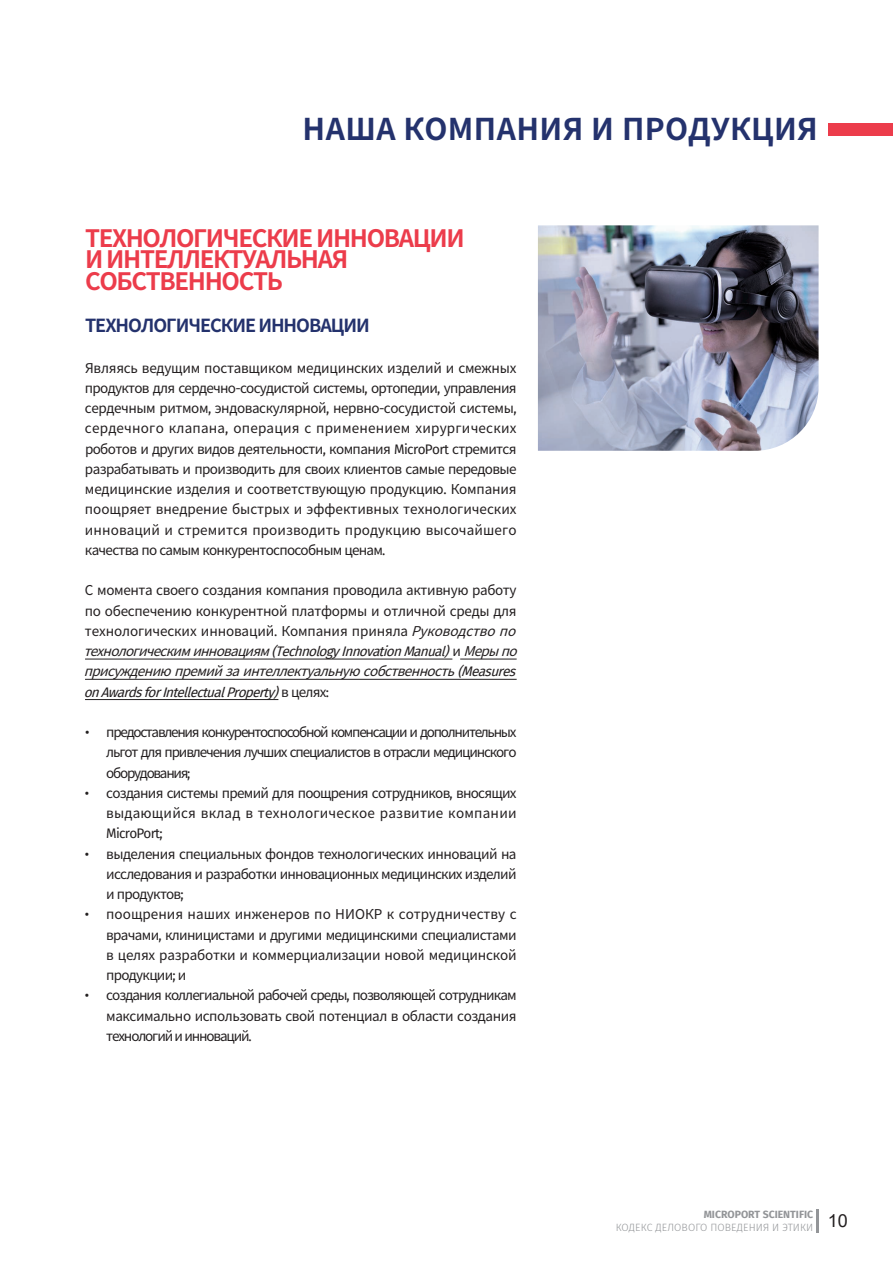
<style>
.page{position:relative;width:893px;height:1263px;background:#fff}
.page>*{position:absolute;margin:0;border:0;box-sizing:border-box;transform-origin:0 0}
.t1{font:700 30px "Noto Sans CJ Ktc";letter-spacing:.015em;color:#24326d}
.t2{font:700 24px/21.8px "Noto Sans CJ Ktc";letter-spacing:-.055em;color:#ec3c4b}
.t3{font:700 18px "Noto Sans CJ Ktc";letter-spacing:-.055em;color:#24326d}
.t4{font:13.5px/20.2px "Noto Sans CJ Ktc";letter-spacing:-.03em;color:#231f20;text-align:justify}
.t5{font:13.5px/20.2px "Noto Sans CJ Ktc";letter-spacing:-.055em;color:#231f20;text-align:right}
.t6{font:italic 13.5px "Fira Sans";color:#231f20}
.t7{font:13.5px "Fira Sans";letter-spacing:-.055em;color:#231f20}
.t8{font:300 10.5px/12.8px "Fira Sans";letter-spacing:.01em;color:#939598}
.s1{font-family:"Fira Sans"}
.s2{font-style:italic}
.s3{font-family:"Fira Sans";font-style:italic}
.s4{font-family:"Noto Sans CJ Ktc";font-style:normal}
.s5{font-style:normal}
.s6{font-weight:700}
</style>
<div class="page">
<div style="left:828px;top:124px;width:65px;height:12px;background:#ec3c4b"></div>
<hr style="left:816px;top:1209px;width:3px;height:23px;background:#939598">
<hr style="left:85px;top:659px;width:367px;height:1px;background:#231f20">
<hr style="left:460px;top:659px;width:57px;height:1px;background:#231f20">
<hr style="left:85px;top:679px;width:432px;height:1px;background:#231f20">
<hr style="left:85px;top:699px;width:193px;height:1px;background:#231f20">
<img style="left:538px;top:225px;width:281px;height:226px">
<h1 class="t1" style="left:303px;top:112px;width:517px">НАША КОМПАНИЯ И ПРОДУКЦИЯ</h1>
<h2 class="t2" style="left:85px;top:227px;width:381px">ТЕХНОЛОГИЧЕСКИЕ ИННОВАЦИИ<br>И ИНТЕЛЛЕКТУАЛЬНАЯ<br>СОБСТВЕННОСТЬ</h2>
<h3 class="t3" style="left:85px;top:315px;width:286px">ТЕХНОЛОГИЧЕСКИЕ ИННОВАЦИИ</h3>
<p class="t4" style="left:85px;top:358px;width:433px">Являясь ведущим поставщиком медицинских изделий и смежных продуктов для сердечно<span class="s1">-</span>сосудистой системы<span class="s1">,</span> ортопедии<span class="s1">,</span> управления сердечным ритмом<span class="s1">,</span> эндоваскулярной<span class="s1">,</span> нервно<span class="s1">-</span>сосудистой системы<span class="s1">, </span>сердечного клапана<span class="s1">,</span> операция с применением хирургических роботов и других видов деятельности<span class="s1">,</span> компания <span class="s1">MicroPort</span> стремится разрабатывать и производить для своих клиентов самые передовые медицинские изделия и соответствующую продукцию<span class="s1">.</span> Компания поощряет внедрение быстрых и эффективных технологических инноваций и стремится производить продукцию высочайшего качества по самым конкурентоспособным ценам<span class="s1">.</span></p>
<p class="t4" style="left:84px;top:580px;width:445px;text-align:left">С момента своего создания компания проводила активную работу по обеспечению конкурентной платформы и отличной среды для технологических инноваций<span class="s1">.</span> Компания приняла <span class="s2">Руководствопо технологическиминновациям</span><span class="s3">(TechnologyInnovationManual)</span>и <span class="s2">Мерыпо присуждению премий за интеллектуальную собственность</span><span class="s3">(Measu res</span></p>
<p class="t6" style="left:84px;top:682px;width:247px">onAwardsforIntellectualProperty) <span class="s4">в ц е л я х</span> <span class="s5">:</span></p>
<p class="t4" style="left:106px;top:722px;width:412px;text-indent:-21px"><span class="s1">•</span> предоставления конкурентоспособной компенсации и дополнительных льгот для привлечения лучших специалистов в отрасли медицинского оборудования<span class="s1">;</span></p>
<p class="t5" style="left:85px;top:783px;width:433px"><span class="s1">•</span> создания системы премий для поощрения сотрудников<span class="s1">,</span> вносящих выдающийся вклад в технологическое развитие компании</p>
<p class="t7" style="left:106px;top:823px;width:58px">MicroPort;</p>
<p class="t4" style="left:106px;top:844px;width:412px;text-indent:-21px"><span class="s1">•</span> выделения специальных фондов технологических инноваций на исследования и разработки инновационных медицинских изделий и продуктов<span class="s1">;</span></p>
<p class="t4" style="left:106px;top:904px;width:412px;text-indent:-21px"><span class="s1">•</span> поощрения наших инженеров по НИОКР к сотрудничеству с врачами<span class="s1">,</span> клиницистами и другими медицинскими специалистами в целях разработки и коммерциализации новой медицинской продукции<span class="s1">;</span> и</p>
<p class="t4" style="left:106px;top:985px;width:412px;text-indent:-21px"><span class="s1">•</span> создания коллегиальной рабочей среды<span class="s1">,</span> позволяющей сотрудникам максимально использовать свой потенциал в области создания технологий и инноваций<span class="s1">.</span></p>
<p class="t8" style="left:616px;top:1208px;width:233px;text-indent:88px"><span class="s6">MICROPORT SCIENTIFIC<br></span>КОДЕКС ДЕЛОВОГО ПОВЕДЕНИЯ И ЭТИКИ <sup>10</sup></p>
</div>
